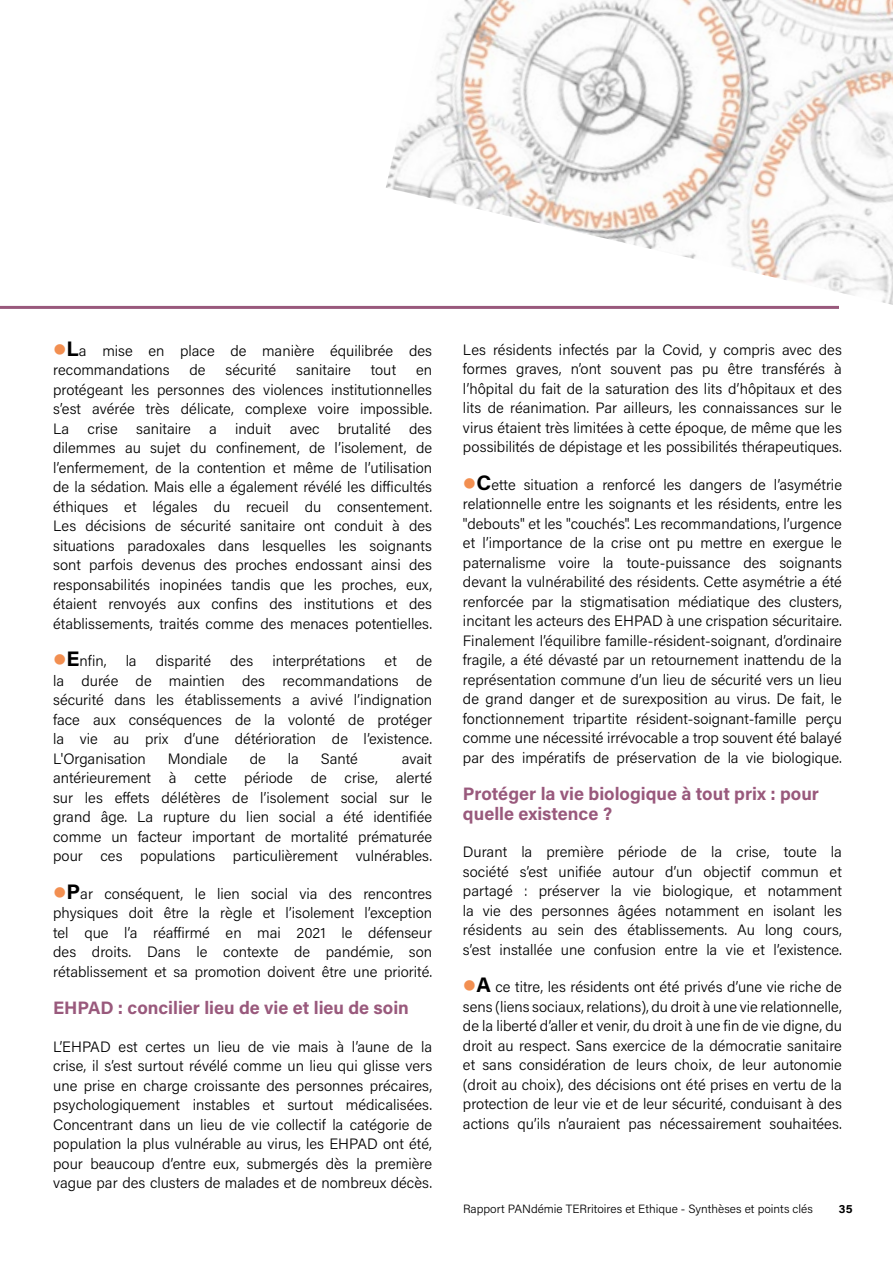
<style>
.page{position:relative;width:893px;height:1263px;background:#fff}
.page>*{position:absolute;margin:0;border:0;box-sizing:border-box;transform-origin:0 0}
.t1{font:700 18px/19.5px "Acumin Pro";color:#99597c}
.t2{font:300 15px/19.5px "Acumin Pro";color:#000;text-align:justify}
.t3{font:300 12px "Acumin Pro";color:#000}
.t4{font:700 12px "Acumin Pro";color:#000}
.s1{color:#f28f51}
.s2{font-weight:700;font-size:21px}
</style>
<div class="page">
<hr style="left:0;top:306px;width:839px;height:3px;background:#99597c">
<img style="left:386px;top:0;width:507px;height:306px">
<p class="t2" style="left:53px;top:340px;width:380px"><span class="s1">●</span><span class="s2">L</span>a mise en place de manière équilibrée des recommandations</p>
<p class="t2" style="left:190px;top:359px;width:18px">de</p>
<p class="t2" style="left:226px;top:359px;width:52px">sécurité</p>
<p class="t2" style="left:296px;top:359px;width:56px">sanitaire</p>
<p class="t2" style="left:371px;top:359px;width:27px">tout</p>
<p class="t2" style="left:53px;top:359px;width:380px;text-indent:363px">en protégeant les personnes des violences institutionnelles s’est avérée très délicate, complexe voire impossible.<br>La crise sanitaire a induit avec brutalité des dilemmes au sujet du confinement, de l’isolement, de l’enfermement, de la contention et même de l’utilisation de la sédation. Mais elle a également révélé les difficultés éthiques et légales du recueil du consentement.<br>Les décisions de sécurité sanitaire ont conduit à des situations paradoxales dans lesquelles les soignants sont parfois devenus des proches endossant ainsi des responsabilités inopinées tandis que les proches, eux, étaient renvoyés aux confins des institutions et des établissements, traités comme des menaces potentielles.</p>
<p class="t2" style="left:53px;top:650px;width:55px"><span class="s1">●</span><span class="s2">E</span>nfin,</p>
<p class="t2" style="left:126px;top:650px;width:13px">la</p>
<p class="t2" style="left:156px;top:650px;width:57px">disparité</p>
<p class="t2" style="left:230px;top:650px;width:25px">des</p>
<p class="t2" style="left:272px;top:650px;width:95px">interprétations</p>
<p class="t2" style="left:385px;top:650px;width:14px">et</p>
<p class="t2" style="left:53px;top:650px;width:380px;text-indent:363px">de la durée de maintien des recommandations de sécurité dans les établissements a avivé l’indignation face aux conséquences de la volonté de protéger la vie au prix d’une détérioration de l’existence.<br>L'Organisation</p>
<p class="t2" style="left:168px;top:748px;width:61px">Mondiale</p>
<p class="t2" style="left:250px;top:748px;width:18px">de</p>
<p class="t2" style="left:288px;top:748px;width:13px">la</p>
<p class="t2" style="left:321px;top:748px;width:39px">Santé</p>
<p class="t2" style="left:53px;top:748px;width:380px;text-indent:349px">avait antérieurement à cette période de crise, alerté sur les effets délétères de l’isolement social sur le grand âge. La rupture du lien social a été identifiée comme un facteur important de mortalité prématurée pour ces populations particulièrement vulnérables.</p>
<p class="t2" style="left:53px;top:883px;width:380px"><span class="s1">●</span><span class="s2">P</span>ar conséquent, le lien social via des rencontres physiques doit être la règle et l’isolement l’exception tel que l’a réaffirmé en mai 2021 le défenseur des droits. Dans le contexte de pandémie, son rétablissement et sa promotion doivent être une priorité.</p>
<p class="t1" style="left:53px;top:997px;width:357px">EHPAD : concilier lieu de vie et lieu de soin</p>
<p class="t2" style="left:53px;top:1036px;width:381px">L’EHPAD est certes un lieu de vie mais à l’aune de la crise, il s’est surtout révélé comme un lieu qui glisse vers une prise en charge croissante des personnes précaires, psychologiquement instables et surtout médicalisées.<br>Concentrant dans un lieu de vie collectif la catégorie de population la plus vulnérable au virus, les EHPAD ont été, pour beaucoup d’entre eux, submergés dès la première vague par des clusters de malades et de nombreux décès.</p>
<p class="t2" style="left:463px;top:339px;width:381px;text-align:left">Les résidents infectés par la Covid, y compris avec des formes graves, n’ont souvent pas pu être transfé rés à l’hôpital du fait de la saturation des lits d’hôpitaux et des lits de réanimation. Par ailleurs, les connaissances sur le virus étaient très limitées à cette époque, de même que les possibilités de dépistage et les possibilités thérapeutiques.</p>
<p class="t2" style="left:463px;top:474px;width:381px"><span class="s1">●</span><span class="s2">C</span>ette situation a renforcé les dangers de l’asymétrie relationnelle entre les soignants et les résidents, entre les "debouts" et les "couchés". Les recommandations, l’urgence et l’importance de la crise ont pu mettre en exergue le paternalisme voire la toute-puissance des soignants devant la vulnérabilité des résidents. Cette asymétrie a été renforcée par la stigmatisation médiatique des clusters, incitant les acteurs des EHPAD à une crispation sécuritaire.<br>Finalement l’équilibre famille-résident-soignant, d’ordinaire fragile, a été dévasté par un retournement inattendu de la représentation commune d’un lieu de sécurité vers un lieu de grand danger et de surexposition au virus. De fait, le fonctionnement tripartite résident-soignant-famille perçu comme une nécessité irrévocable a trop souvent été balayé par des impératifs de préservation de la vie biologique.</p>
<p class="t1" style="left:463px;top:783px;width:358px">Protéger la vie biologique à tout prix : pour quelle existence ?</p>
<p class="t2" style="left:463px;top:842px;width:380px">Durant la première période de la crise, toute la société s’est unifiée autour d’un objectif commun et partagé : préserver la vie biologique, et notamment la vie des personnes âgées notamment en isolant les résidents au sein des établissements. Au long cours, s’est installée une confusion entre la vie et l’existence.</p>
<p class="t2" style="left:463px;top:977px;width:381px"><span class="s1">●</span><span class="s2">A</span> ce titre, les résidents ont été privés d’une vie riche de sens (liens sociaux, relations), du droit à une vie relationnelle, de la liberté d’aller et venir, du droit à une fin de vie digne, du droit au respect. Sans exercice de la démocratie sanitaire et sans considération de leurs choix, de leur autonomie (droit au choix), des décisions ont été prises en vertu de la protection de leur vie et de leur sécurité, conduisant à des actions qu’ils n’auraient pas nécessairement souhaitées.</p>
<p class="t3" style="left:463px;top:1201px;width:351px">Rapport PANdémie TERritoires et Ethique - Synthèses et points clés</p>
<p class="t4" style="left:839px;top:1201px;width:15px">35</p>
</div>
